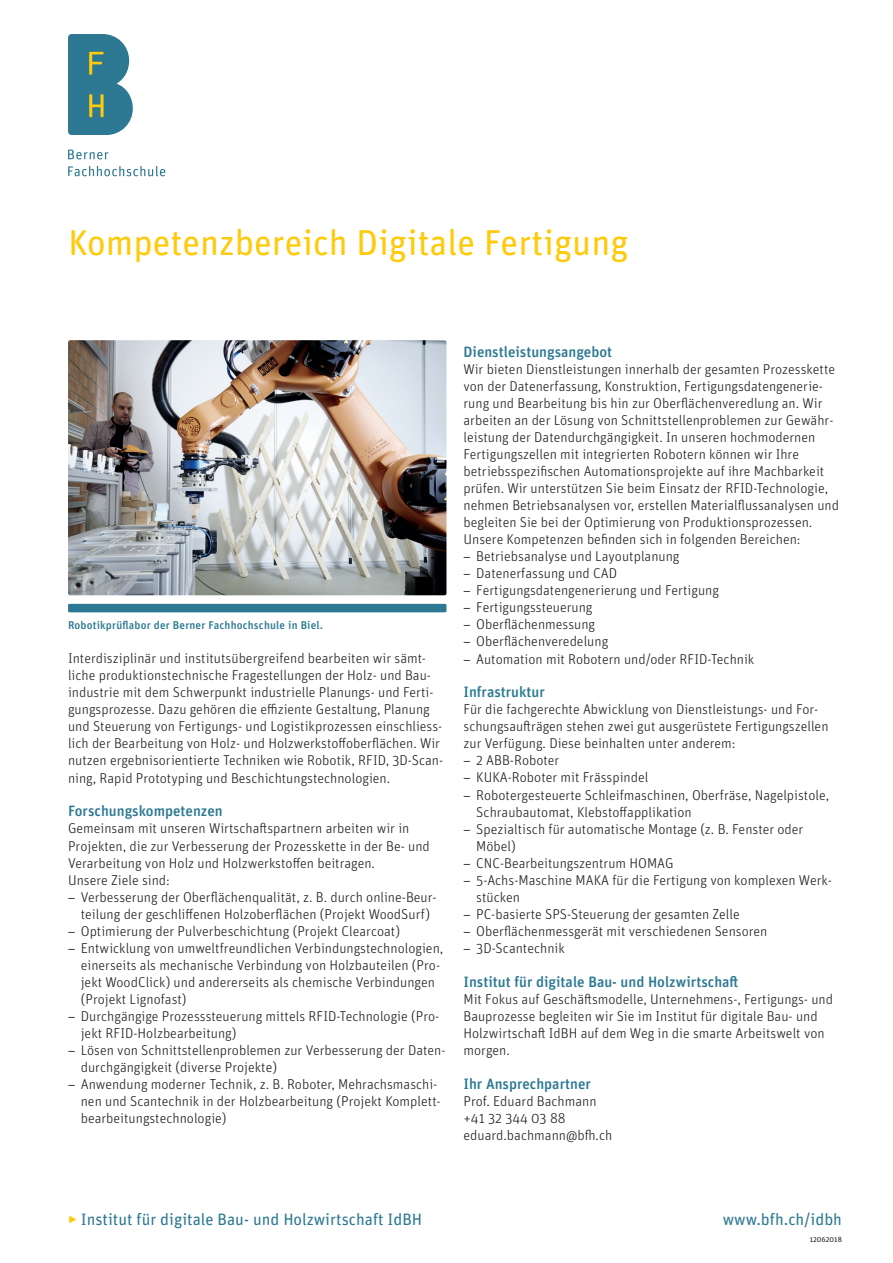
<style>
.page{position:relative;width:893px;height:1263px;background:#fff}
.page>*{position:absolute;margin:0;border:0;box-sizing:border-box;transform-origin:0 0}
.t1{font:36px "Unit Rounded Pro";color:#feca0a}
.t2{font:16.5px "Unit Rounded Pro";color:#2d7993}
.t3{font:500 15px "Unit Rounded Pro";color:#2d7993}
.t4{font:300 14.25px/17px "Unit Rounded Pro";color:#231f20}
.t5{font:500 11.25px "Unit Rounded Pro";letter-spacing:.015em;color:#2d7993}
.t6{font:7.5px "Unit Rounded Pro";color:#231f20}
.s1{font-family:"Myriad Pro";font-weight:400}
.s2{font-weight:300;color:#feca0a}
</style>
<div class="page">
<svg style="left:68px;top:34px;width:65px;height:101px;background:#4c8a98"></svg>
<svg style="left:68px;top:150px;width:40px;height:9px"></svg>
<svg style="left:68px;top:166px;width:97px;height:10px"></svg>
<div style="left:68px;top:604px;width:378px;height:8px;background:#2d7993;border-radius:2px"></div>
<img style="left:68px;top:340px;width:378px;height:255px">
<h1 class="t1" style="left:68px;top:218px;width:562px">Kompetenzbereich Digitale Fertigung</h1>
<p class="t5" style="left:68px;top:617px;width:257px">Robotikprüflabor der Berner Fachhochschule in Biel.</p>
<p class="t4" style="left:68px;top:650px;width:377px">Interdisziplinär und institutsübergreifend bearbeiten wir sämt&shy;liche produktionstechnische Fragestellungen der Holz- und Bau&shy;industrie mit dem Schwerpunkt industrielle Planungs- und Ferti&shy;gungsprozesse. Dazu gehören die effiziente Gestaltung, Planung und Steuerung von Fertigungs- und Logistikprozessen einschliess&shy;lich der Bearbeitung von Holz- und Holzwerkstoffoberflächen. Wir nutzen ergebnisorientierte Techniken wie Robotik, RFID, 3D-Scan&shy;ning, Rapid Prototyping und Beschichtungstechnologien.</p>
<p class="t3" style="left:68px;top:801px;width:156px">Forschungskompetenzen</p>
<p class="t4" style="left:68px;top:820px;width:363px">Gemeinsam mit unseren Wirtschaftspartnern arbeiten wir in Projekten, die zur Verbesserung der Prozesskette in der Be- und Verarbeitung von Holz und Holzwerkstoffen beitragen.<br>Unsere Ziele sind:</p>
<p class="t4" style="left:68px;top:888px;width:370px;text-align:center"><span class="s1">–</span> Verbesserung der Oberflächenqualität, z. B. durch online-Beur&shy;teilung der geschliffenen Holzoberflächen (Projekt WoodSurf)</p>
<p class="t4" style="left:68px;top:922px;width:333px"><span class="s1">–</span> Optimierung der Pulverbeschichtung (Projekt Clearcoat)</p>
<p class="t4" style="left:81px;top:939px;width:364px;text-indent:-13px"><span class="s1">–</span> Entwicklung von umweltfreundlichen Verbindungstechnologien, einerseits als mechanische Verbindung von Holzbauteilen (Pro&shy;jekt WoodClick) und andererseits als chemische Verbindungen (Projekt Lignofast)</p>
<p class="t4" style="left:81px;top:1007px;width:360px;text-indent:-13px"><span class="s1">–</span> Durchgängige Prozesssteuerung mittels RFID-Technologie (Pro&shy;jekt RFID-Holzbearbeitung)</p>
<p class="t4" style="left:81px;top:1041px;width:366px;text-indent:-13px"><span class="s1">–</span> Lösen von Schnittstellenproblemen zur Verbesserung der Daten&shy;durchgängigkeit (diverse Projekte)</p>
<p class="t4" style="left:81px;top:1075px;width:361px;text-indent:-13px"><span class="s1">–</span> Anwendung moderner Technik, z. B. Roboter, Mehrachsmaschi&shy;nen und Scantechnik in der Holzbearbeitung (Projekt Komplett&shy;bearbeitungstechnologie)</p>
<p class="t3" style="left:463px;top:341px;width:150px">Dienstleistungsangebot</p>
<p class="t4" style="left:463px;top:360px;width:377px">Wir bieten Dienstleistungen innerhalb der gesamten Prozesskette von der Datenerfassung, Konstruktion, Fertigungsdatengenerie&shy;rung und Bearbeitung bis hin zur Oberflächenveredlung an. Wir arbeiten an der Lösung von Schnittstellenproblemen zur Gewähr&shy;leistung der Datendurchgängigkeit. In unseren hochmodernen Fertigungszellen mit integrierten Robotern können wir Ihre betriebsspezifischen Automationsprojekte auf ihre Machbarkeit prüfen. Wir unterstützen Sie beim Einsatz der RFID-Technologie, nehmen Betriebsanalysen vor, erstellen Materialflussanalysen und begleiten Sie bei der Optimierung von Produktionsprozessen.<br>Unsere Kompetenzen befinden sich in folgenden Bereichen:</p>
<p class="t4" style="left:463px;top:548px;width:218px"><span class="s1">–</span> Betriebsanalyse und Layoutplanung</p>
<p class="t4" style="left:463px;top:565px;width:155px"><span class="s1">–</span> Datenerfassung und CAD</p>
<p class="t4" style="left:463px;top:582px;width:257px"><span class="s1">–</span> Fertigungsdatengenerierung und Fertigung</p>
<p class="t4" style="left:463px;top:599px;width:131px"><span class="s1">–</span> Fertigungssteuerung</p>
<p class="t4" style="left:463px;top:616px;width:133px"><span class="s1">–</span> Oberflächenmessung</p>
<p class="t4" style="left:463px;top:633px;width:146px"><span class="s1">–</span> Oberflächenveredelung</p>
<p class="t4" style="left:463px;top:650px;width:292px"><span class="s1">–</span> Automation mit Robotern und/oder RFID-Technik</p>
<p class="t3" style="left:463px;top:682px;width:83px">Infrastruktur</p>
<p class="t4" style="left:463px;top:701px;width:366px">Für die fachgerechte Abwicklung von Dienstleistungs- und For&shy;schungsaufträgen stehen zwei gut ausgerüstete Fertigungszellen zur Verfügung. Diese beinhalten unter anderem:</p>
<p class="t4" style="left:463px;top:752px;width:97px"><span class="s1">–</span> 2 ABB-Roboter</p>
<p class="t4" style="left:463px;top:769px;width:186px"><span class="s1">–</span> KUKA-Roboter mit Frässpindel</p>
<p class="t4" style="left:476px;top:786px;width:354px;text-indent:-13px"><span class="s1">–</span> Robotergesteuerte Schleifmaschinen, Oberfräse, Nagelpistole,<br>Schraubautomat, Klebstoffapplikation</p>
<p class="t4" style="left:476px;top:820px;width:329px;text-indent:-13px"><span class="s1">–</span> Spezialtisch für automatische Montage (z. B. Fenster oder<br>Möbel)</p>
<p class="t4" style="left:463px;top:854px;width:211px"><span class="s1">–</span> CNC-Bearbeitungszentrum HOMAG</p>
<p class="t4" style="left:476px;top:871px;width:357px;text-indent:-13px"><span class="s1">–</span> 5-Achs-Maschine MAKA für die Fertigung von komplexen Werk&shy;stücken</p>
<p class="t4" style="left:463px;top:905px;width:278px"><span class="s1">–</span> PC-basierte SPS-Steuerung der gesamten Zelle</p>
<p class="t4" style="left:463px;top:922px;width:305px"><span class="s1">–</span> Oberflächenmessgerät mit verschiedenen Sensoren</p>
<p class="t4" style="left:463px;top:939px;width:103px"><span class="s1">–</span> 3D-Scantechnik</p>
<p class="t3" style="left:463px;top:971px;width:277px">Institut für digitale Bau- und Holzwirtschaft</p>
<p class="t4" style="left:463px;top:990px;width:371px">Mit Fokus auf Geschäftsmodelle, Unternehmens-, Fertigungs- und Bauprozesse begleiten wir Sie im Institut für digitale Bau- und Holzwirtschaft IdBH auf dem Weg in die smarte Arbeitswelt von morgen.</p>
<p class="t3" style="left:463px;top:1073px;width:129px">Ihr Ansprechpartner</p>
<p class="t4" style="left:463px;top:1092px;width:150px">Prof. Eduard Bachmann +41 32 344 03 88 eduard.bachmann@bfh.ch</p>
<p class="t2" style="left:68px;top:1207px;width:356px"><span class="s2">‣</span> Institut für digitale Bau- und Holzwirtschaft IdBH</p>
<p class="t2" style="left:723px;top:1207px;width:121px">www.bfh.ch/idbh</p>
<p class="t6" style="left:810px;top:1234px;width:34px">12062018</p>
</div>
